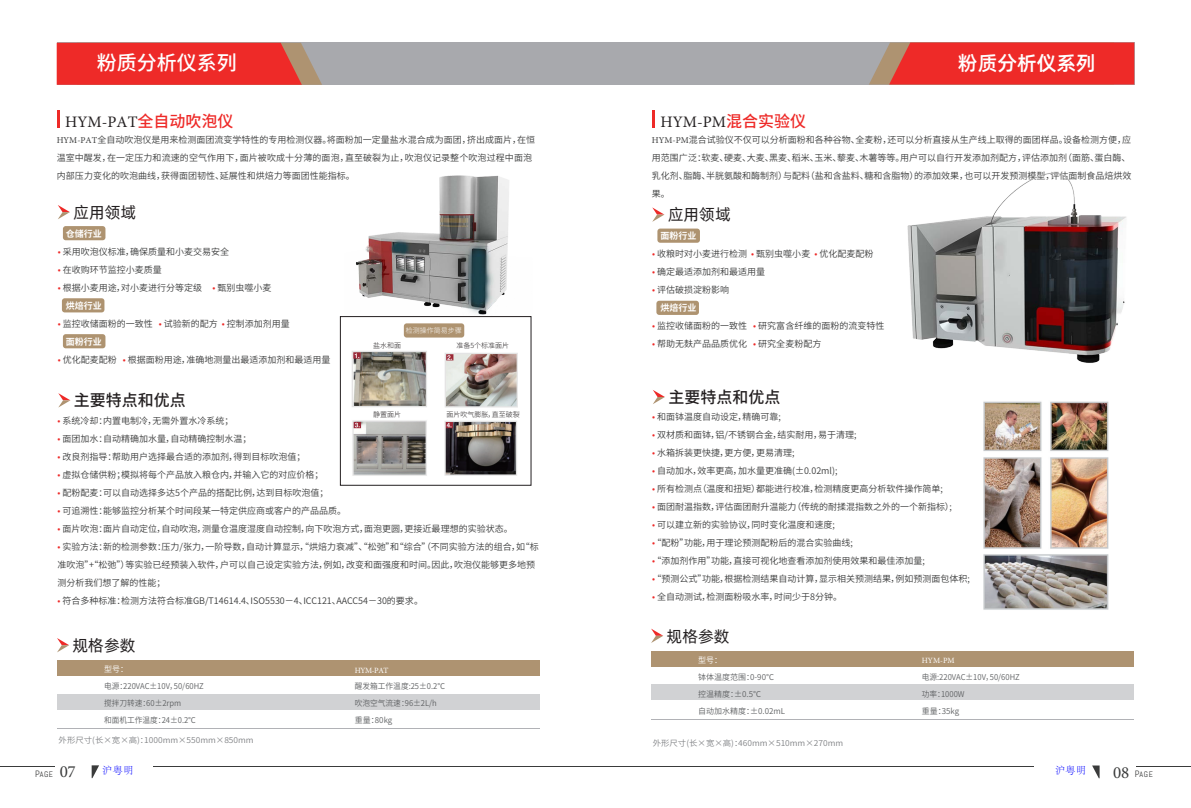
<style>
.page{position:relative;width:1191px;height:808px;background:#fff}
.page>*{position:absolute;margin:0;border:0;box-sizing:border-box;transform-origin:0 0}
.t1{font:500 20px "Source Han Sans CN";color:#fff}
.t2{font:20px "Alibaba Pu Hui Ti M";color:#fff}
.t3{font:16px "Minion Pro";color:#231f20}
.t4{font:16px "Alibaba Pu Hui Ti R";color:#231f20}
.t5{font:500 16px "Source Han Sans CN";color:#231f20}
.t6{font:300 10px "Adobe Song Std";letter-spacing:.06em;color:#00f}
.t7{font:9px/18px "Source Han Sans CN";color:#3a3b3b}
.t8{font:700 9px "Source Han Sans CN";color:#fff}
.t9{font:8px/17px "Source Han Sans CN";color:#5e6062;scale:.96 1}
.t10{font:8px "Source Han Sans CN";color:#808285;scale:1.05 1}
.t11{font:8px/17px "Source Han Sans CN";color:#5e6062}
.t12{font:8px "Minion Pro";letter-spacing:-.055em;color:#fff}
.t13{font:8px "Abel";letter-spacing:.075em;color:#3a3b3b}
.t14{font:8px "Source Han Sans CN";color:#fff}
.t15{font:300 7px "Source Han Sans CN";color:#231f20}
.t16{font:300 7px "Source Han Sans CN";color:#fff}
.s1{font-family:"Source Han Sans CN";font-weight:500;color:#ee2a28}
.s2{font-family:"Minion Pro"}
.s3{color:#ee2a28}
.s4{font-weight:700;color:#fff}
.s5{font-size:9.2px}
.s6{font-family:"Minion Pro";font-size:17px}
</style>
<div class="page">
<svg style="left:92px;top:765px;width:7px;height:13px"></svg>
<hr style="left:0;top:766px;width:54px;height:1px;background:#3a3b3b">
<svg style="left:1092px;top:765px;width:7px;height:13px"></svg>
<hr style="left:1136px;top:766px;width:54px;height:1px;background:#3a3b3b">
<div style="left:57px;top:43px;width:1077px;height:42px;background:#a8a9ad"></div>
<svg style="left:57px;top:43px;width:265px;height:42px;background:#e63733"></svg>
<hr style="left:153px;top:766px;width:880px;height:1px;background:#3a3b3b">
<svg style="left:869px;top:43px;width:265px;height:42px;background:#e53833"></svg>
<div style="left:63px;top:226px;width:42px;height:14px;background:#ae9370;border-radius:3px"></div>
<div style="left:63px;top:334px;width:42px;height:14px;background:#ae9370;border-radius:3px"></div>
<div style="left:62px;top:298px;width:42px;height:14px;background:#ae9370;border-radius:3px"></div>
<hr style="left:57px;top:110px;width:3px;height:17px;background:#ee2a28">
<svg style="left:58px;top:393px;width:12px;height:14px"></svg>
<div style="left:651px;top:651px;width:482px;height:15px;background:#ae9371"></div>
<div style="left:651px;top:684px;width:482px;height:16px;background:#d1d2d4"></div>
<svg style="left:651px;top:629px;width:12px;height:14px"></svg>
<svg style="left:58px;top:205px;width:12px;height:14px"></svg>
<div style="left:404px;top:323px;width:60px;height:15px;background:#ae9370;border-radius:3px"></div>
<img style="left:352px;top:351px;width:75px;height:56px">
<img style="left:445px;top:353px;width:73px;height:55px">
<img style="left:352px;top:420px;width:75px;height:56px">
<img style="left:444px;top:421px;width:73px;height:54px">
<div style="left:340px;top:316px;width:191px;height:169px;border:1px solid #231f20"></div>
<div style="left:57px;top:660px;width:482px;height:16px;background:#ae9371"></div>
<div style="left:57px;top:694px;width:482px;height:15px;background:#d1d2d4"></div>
<hr style="left:57px;top:728px;width:482px;height:1px;background:#b1b2b6">
<svg style="left:57px;top:638px;width:12px;height:14px"></svg>
<div style="left:657px;top:229px;width:43px;height:14px;background:#ae9370;border-radius:3px"></div>
<div style="left:656px;top:301px;width:43px;height:14px;background:#ae9370;border-radius:3px"></div>
<hr style="left:652px;top:110px;width:3px;height:17px;background:#ee2a28">
<svg style="left:653px;top:390px;width:12px;height:14px"></svg>
<svg style="left:652px;top:207px;width:12px;height:15px"></svg>
<img style="left:983px;top:401px;width:125px;height:209px">
<hr style="left:651px;top:719px;width:482px;height:1px;background:#b1b2b6">
<img style="left:356px;top:175px;width:153px;height:140px">
<img style="left:907px;top:172px;width:219px;height:191px">
<h1 class="t1" style="left:97px;top:51px;width:142px">粉质分析仪系列</h1>
<h1 class="t2" style="left:958px;top:48px;width:139px">粉质分析仪系列</h1>
<h2 class="t3" style="left:65px;top:111px;width:170px">HYM-PAT<span class="s1">全自动吹泡仪</span></h2>
<p class="t7" style="left:57px;top:131px;width:480px"><span class="s2">HYM-PAT</span>全自动吹泡仪是用来检测面团流变学特性的专用检测仪器。将面粉加一定量盐水混合成为面团，挤出成面片，在恒温室中醒发，在一定压力和流速的空气作用下，面片被吹成十分薄的面泡，直至破裂为止，吹泡仪记录整个吹泡过程中面泡内部压力变化的吹泡曲线，获得面团韧性、延展性和烘焙力等面团性能指标。</p>
<h2 class="t4" style="left:73px;top:200px;width:64px">应用领域</h2>
<p class="t8" style="left:66px;top:228px;width:38px">仓储行业</p>
<p class="t7" style="left:58px;top:243px;width:173px"><span class="s3">•</span> 采用吹泡仪标准，确保质量和小麦交易安全</p>
<p class="t7" style="left:58px;top:261px;width:106px"><span class="s3">•</span> 在收购环节监控小麦质量</p>
<p class="t7" style="left:66px;top:279px;width:207px;text-indent:-8px"><span class="s3">•</span> 根据小麦用途，对小麦进行分等定级 <span class="s3">•</span> 甄别虫噬小麦<span class="s4">烘焙行业</span></p>
<p class="t7" style="left:66px;top:315px;width:225px;text-indent:-8px"><span class="s3">•</span> 监控收储面粉的一致性 <span class="s3">•</span> 试验新的配方 <span class="s3">•</span> 控制添加剂用量<span class="s4">面粉行业</span></p>
<p class="t7" style="left:58px;top:351px;width:274px"><span class="s3">•</span> 优化配麦配粉 <span class="s3">•</span> 根据面粉用途，准确地测量出最适添加剂和最适用量</p>
<h2 class="t5" style="left:74px;top:391px;width:113px">主要特点和优点</h2>
<p class="t16" style="left:406px;top:327px;width:57px">检测操作简易步骤</p>
<p class="t15" style="left:373px;top:341px;width:29px">盐水和面</p>
<p class="t15" style="left:456px;top:341px;width:54px">准备5个标准面片</p>
<p class="t15" style="left:373px;top:410px;width:29px">静置面片</p>
<p class="t15" style="left:446px;top:410px;width:75px">面片吹气膨胀，直至破裂</p>
<p class="t7" style="left:57px;top:412px;width:178px"><span class="s3">•</span> 系统冷却：内置电制冷，无需外置水冷系统；</p>
<p class="t7" style="left:57px;top:430px;width:196px"><span class="s3">•</span> 面团加水：自动精确加水量，自动精确控制水温；</p>
<p class="t7" style="left:57px;top:448px;width:250px"><span class="s3">•</span> 改良剂指导：帮助用户选择最合适的添加剂，得到目标吹泡值；</p>
<p class="t7" style="left:57px;top:466px;width:268px"><span class="s3">•</span> 虚拟仓储供粉；模拟将每个产品放入粮仓内，并输入它的对应价格；</p>
<p class="t7" style="left:57px;top:484px;width:272px"><span class="s3">•</span> 配粉配麦：可以自动选择多达5个产品的搭配比例，达到目标吹泡值；</p>
<p class="t7" style="left:57px;top:502px;width:290px"><span class="s3">•</span> 可追溯性：能够监控分析某个时间段某一特定供应商或客户的产品品质。</p>
<p class="t7" style="left:57px;top:520px;width:457px"><span class="s3">•</span> 面片吹泡：面片自动定位，自动吹泡，测量仓温度湿度自动控制，向下吹泡方式，面泡更圆，更接近最理想的实验状态。</p>
<p class="t7" style="left:57px;top:538px;width:483px"><span class="s3">•</span> 实验方法：新的检测参数：压力/张力，一阶导数，自动计算显示，“烘焙力衰减”、“松弛”和“综合”（不同实验方法的组合，如“标准吹泡”+“松弛”）等实验已经预装入软件，户可以自己设定实验方法，例如，改变和面强度和时间。因此，吹泡仪能够更多地预测分析我们想了解的性能；</p>
<p class="t7" style="left:57px;top:592px;width:367px"><span class="s3">•</span> 符合多种标准：检测方法符合标准GB/T14614.4、ISO5530－4、ICC121、AACC54－30的要求。</p>
<h2 class="t4" style="left:73px;top:633px;width:64px">规格参数</h2>
<p class="t14" style="left:104px;top:664px;width:26px">型号：</p>
<p class="t9" style="left:104px;top:678px;width:105px">电源：220VAC±10V，50/60HZ搅拌刀转速：60±2rpm<br>和面机工作温度：24±0.2℃</p>
<p class="t10" style="left:59px;top:736px;width:187px">外形尺寸(长×宽×高)：1000mm×550mm×850mm</p>
<p class="t12" style="left:355px;top:665px;width:35px">HYM-PAT</p>
<p class="t9" style="left:355px;top:678px;width:95px">醒发箱工作温度:25±0.2℃吹泡空气流速：96±2L/h重量：80kg</p>
<h2 class="t3" style="left:660px;top:111px;width:147px">HYM-PM<span class="s1">混合实验仪</span></h2>
<p class="t7" style="left:652px;top:131px;width:481px;text-align:justify"><span class="s2">HYM-PM</span>混合试验仪不仅可以分析面粉和各种谷物、全麦粉，还可以分析直接从生产线上取得的面团样品。设备检测方便，应用范围广泛：软麦、硬麦、大麦、黑麦、稻米、玉米、藜麦、木薯等等。用户可以自行开发添加剂配方，评估添加剂（面筋、蛋白酶、乳化剂、脂酶、半胱氨酸和酶制剂）与配料（盐和含盐料、糖和含脂物）的添加效果，也可以开发预测模型，评估面制食品焙烘效果。</p>
<h2 class="t4" style="left:668px;top:203px;width:64px">应用领域</h2>
<p class="t8" style="left:660px;top:231px;width:37px">面粉行业</p>
<p class="t7" style="left:652px;top:245px;width:223px"><span class="s3">•</span> 收粮时对小麦进行检测 <span class="s3">•</span> 甄别虫噬小麦 <span class="s3">•</span> 优化配麦配粉</p>
<p class="t7" style="left:652px;top:263px;width:115px"><span class="s3">•</span> 确定最适添加剂和最适用量</p>
<p class="t7" style="left:660px;top:281px;width:70px;text-indent:-8px"><span class="s3">•</span> 评估破损淀粉影响<span class="s4">烘焙行业</span></p>
<p class="t7" style="left:652px;top:317px;width:234px"><span class="s3">•</span> 监控收储面粉的一致性 <span class="s3">•</span> 研究富含纤维的面粉的流变特性</p>
<p class="t7" style="left:652px;top:335px;width:171px"><span class="s3">•</span> 帮助无麸产品品质优化 <span class="s3">•</span> 研究全麦粉配方</p>
<h2 class="t5" style="left:668px;top:388px;width:113px">主要特点和优点</h2>
<p class="t7" style="left:652px;top:408px;width:130px"><span class="s3">•</span> 和面钵温度自动设定，精确可靠;</p>
<p class="t7" style="left:652px;top:426px;width:206px"><span class="s3">•</span> 双材质和面钵，铝/不锈钢合金，结实耐用，易于清理;</p>
<p class="t7" style="left:652px;top:444px;width:144px"><span class="s3">•</span> 水箱拆装更快捷，更方便，更易清理;</p>
<p class="t7" style="left:652px;top:462px;width:187px"><span class="s3">•</span> 自动加水，效率更高，加水量更准确(±0.02ml);</p>
<p class="t7" style="left:652px;top:480px;width:292px"><span class="s3">•</span> 所有检测点（温度和扭矩）都能进行校准，检测精度更高分析软件操作简单;</p>
<p class="t7" style="left:652px;top:498px;width:303px"><span class="s3">•</span> 面团耐温指数，评估面团耐升温能力（传统的耐揉混指数之外的一个新指标）;</p>
<p class="t7" style="left:652px;top:516px;width:184px"><span class="s3">•</span> 可以建立新的实验协议，同时变化温度和速度;</p>
<p class="t7" style="left:652px;top:534px;width:202px"><span class="s3">•</span> “配粉”功能，用于理论预测配粉后的混合实验曲线;</p>
<p class="t7" style="left:652px;top:552px;width:274px"><span class="s3">•</span> “添加剂作用”功能，直接可视化地查看添加剂使用效果和最佳添加量;</p>
<p class="t7" style="left:652px;top:570px;width:319px"><span class="s3">•</span> “预测公式”功能，根据检测结果自动计算，显示相关预测结果，例如预测面包体积;</p>
<p class="t7" style="left:652px;top:588px;width:192px"><span class="s3">•</span> 全自动测试，检测面粉吸水率，时间少于8分钟。</p>
<h2 class="t4" style="left:666px;top:624px;width:64px">规格参数</h2>
<p class="t14" style="left:698px;top:655px;width:25px">型号：</p>
<p class="t11" style="left:698px;top:668px;width:88px">钵体温度范围：0-90℃<br>控温精度：±0.5℃<br>自动加水精度：±0.02mL</p>
<p class="t10" style="left:652px;top:738px;width:183px">外形尺寸(长×宽×高)：460mm×510mm×270mm</p>
<p class="t12" style="left:921px;top:655px;width:34px">HYM-PM</p>
<p class="t9" style="left:921px;top:668px;width:104px">电源:220VAC±10V，50/60HZ功率：1000W<br>重量：35kg</p>
<p class="t13" style="left:35px;top:769px;width:42px"><span class="s5">P</span>AGE <span class="s6">07</span></p>
<p class="t6" style="left:102px;top:765px;width:33px">沪粤明</p>
<p class="t6" style="left:1055px;top:765px;width:33px">沪粤明</p>
<p class="t13" style="left:1113px;top:769px;width:41px"><span class="s6">08</span> <span class="s5">P</span>AGE</p>
</div>
